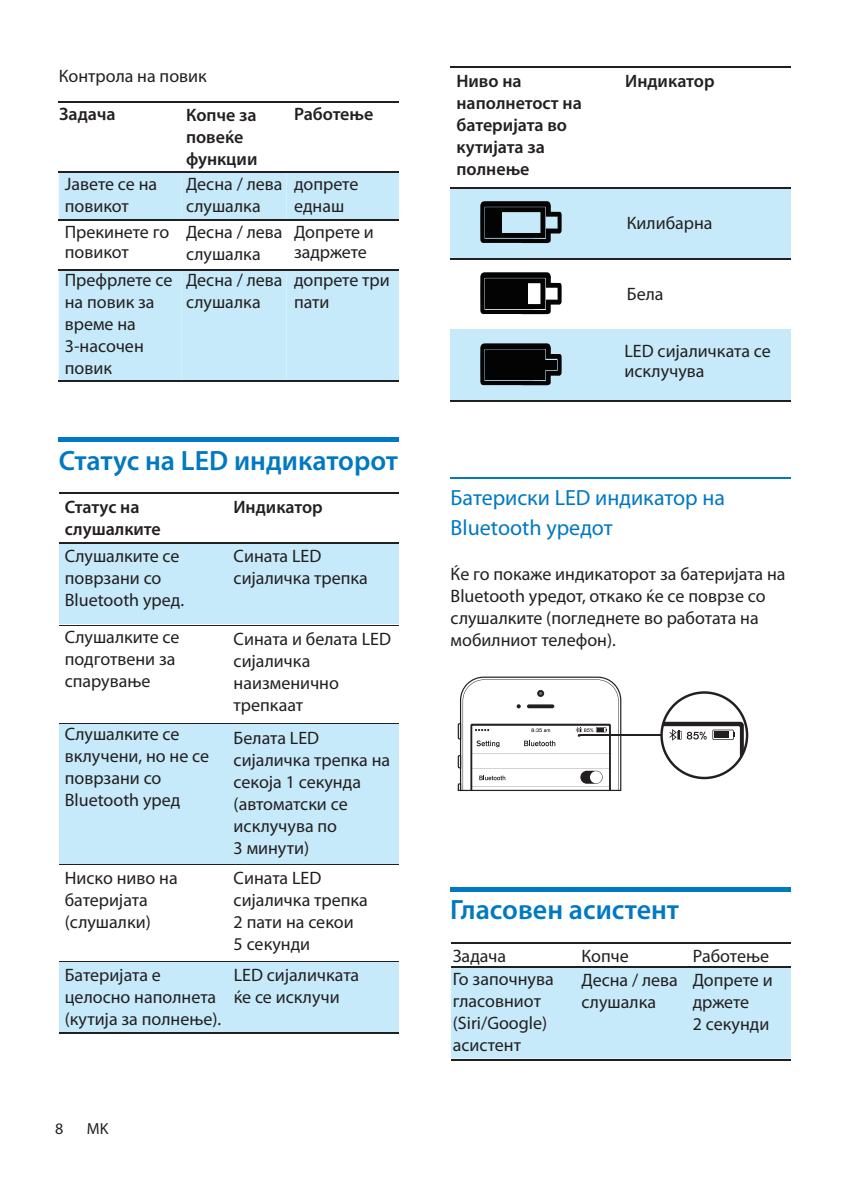
<style>
.page{position:relative;width:842px;height:1191px;background:#fff}
.page>*{position:absolute;margin:0;border:0;box-sizing:border-box;transform-origin:0 0}
.t1{font:600 28px "Myriad Pro";color:#0079c2}
.t2{font:22px/30px "Myriad Pro";color:#0079c2}
.t3{font:18px/22px "Myriad Pro";color:#231f20}
.t4{font:600 18px/22px "Myriad Pro";color:#231f20}
.t5{font:16px "Myriad Pro";color:#231f20}
</style>
<div class="page">
<div style="left:59px;top:270px;width:340px;height:111px;background:#c6eafa"></div>
<hr style="left:59px;top:381px;width:132px;height:1px;background:#231f20">
<hr style="left:191px;top:381px;width:94px;height:1px;background:#231f20">
<hr style="left:285px;top:381px;width:114px;height:1px;background:#231f20">
<div style="left:59px;top:172px;width:340px;height:47px;background:#c6eafa"></div>
<hr style="left:59px;top:102px;width:132px;height:1px;background:#231f20">
<hr style="left:191px;top:102px;width:94px;height:1px;background:#231f20">
<hr style="left:285px;top:102px;width:114px;height:1px;background:#231f20">
<hr style="left:59px;top:171px;width:132px;height:1px;background:#231f20">
<hr style="left:191px;top:171px;width:94px;height:1px;background:#231f20">
<hr style="left:285px;top:171px;width:114px;height:1px;background:#231f20">
<hr style="left:59px;top:219px;width:132px;height:1px;background:#231f20">
<hr style="left:191px;top:219px;width:94px;height:1px;background:#231f20">
<hr style="left:285px;top:219px;width:114px;height:1px;background:#231f20">
<hr style="left:59px;top:269px;width:132px;height:1px;background:#231f20">
<hr style="left:191px;top:269px;width:94px;height:1px;background:#231f20">
<hr style="left:285px;top:269px;width:114px;height:1px;background:#231f20">
<div style="left:223px;top:961px;width:176px;height:71px;background:#c6eafa"></div>
<div style="left:59px;top:961px;width:164px;height:71px;background:#c6eafa"></div>
<hr style="left:59px;top:437px;width:340px;height:4px;background:#0079c2">
<div style="left:223px;top:723px;width:176px;height:141px;background:#c6eafa"></div>
<div style="left:59px;top:723px;width:164px;height:141px;background:#c6eafa"></div>
<div style="left:223px;top:543px;width:176px;height:81px;background:#c6eafa"></div>
<div style="left:59px;top:543px;width:164px;height:81px;background:#c6eafa"></div>
<hr style="left:59px;top:493px;width:164px;height:1px;background:#231f20">
<hr style="left:223px;top:493px;width:176px;height:1px;background:#231f20">
<hr style="left:59px;top:542px;width:164px;height:1px;background:#231f20">
<hr style="left:223px;top:542px;width:176px;height:1px;background:#231f20">
<hr style="left:59px;top:625px;width:164px;height:1px;background:#231f20">
<hr style="left:223px;top:625px;width:176px;height:1px;background:#231f20">
<hr style="left:59px;top:723px;width:164px;height:1px;background:#231f20">
<hr style="left:223px;top:723px;width:176px;height:1px;background:#231f20">
<hr style="left:59px;top:864px;width:164px;height:1px;background:#231f20">
<hr style="left:223px;top:864px;width:176px;height:1px;background:#231f20">
<hr style="left:59px;top:961px;width:164px;height:1px;background:#231f20">
<hr style="left:223px;top:961px;width:176px;height:1px;background:#231f20">
<hr style="left:59px;top:1032px;width:164px;height:1px;background:#231f20">
<hr style="left:223px;top:1032px;width:176px;height:1px;background:#231f20">
<hr style="left:450px;top:887px;width:341px;height:4px;background:#0079c2">
<hr style="left:450px;top:477px;width:341px;height:1px;background:#0079c2">
<svg style="left:660px;top:691px;width:88px;height:88px"></svg>
<svg style="left:458px;top:676px;width:163px;height:115px"></svg>
<hr style="left:580px;top:735px;width:81px;height:1px;background:#231f20">
<div style="left:451px;top:968px;width:340px;height:90px;background:#c6eafa"></div>
<hr style="left:451px;top:942px;width:133px;height:1px;background:#231f20">
<hr style="left:584px;top:942px;width:98px;height:1px;background:#231f20">
<hr style="left:682px;top:942px;width:109px;height:1px;background:#231f20">
<hr style="left:451px;top:967px;width:133px;height:1px;background:#231f20">
<hr style="left:584px;top:967px;width:98px;height:1px;background:#231f20">
<hr style="left:682px;top:967px;width:109px;height:1px;background:#231f20">
<hr style="left:451px;top:1059px;width:133px;height:1px;background:#231f20">
<hr style="left:584px;top:1059px;width:98px;height:1px;background:#231f20">
<hr style="left:682px;top:1059px;width:109px;height:1px;background:#231f20">
<hr style="left:450px;top:67px;width:165px;height:1px;background:#231f20">
<hr style="left:615px;top:67px;width:176px;height:1px;background:#231f20">
<div style="left:615px;top:188px;width:176px;height:71px;background:#c6eafa"></div>
<div style="left:450px;top:188px;width:165px;height:71px;background:#c6eafa"></div>
<hr style="left:450px;top:187px;width:165px;height:1px;background:#231f20">
<hr style="left:615px;top:187px;width:176px;height:1px;background:#231f20">
<hr style="left:450px;top:258px;width:165px;height:1px;background:#231f20">
<hr style="left:615px;top:258px;width:176px;height:1px;background:#231f20">
<svg style="left:480px;top:272px;width:82px;height:43px"></svg>
<div style="left:487px;top:281px;width:41px;height:25px;background:#030303"></div>
<div style="left:485px;top:278px;width:60px;height:31px;border:5px solid #030303"></div>
<hr style="left:450px;top:329px;width:165px;height:1px;background:#231f20">
<hr style="left:615px;top:329px;width:176px;height:1px;background:#231f20">
<div style="left:615px;top:330px;width:176px;height:71px;background:#c6eafa"></div>
<div style="left:450px;top:330px;width:165px;height:71px;background:#c6eafa"></div>
<hr style="left:450px;top:400px;width:165px;height:1px;background:#231f20">
<hr style="left:615px;top:400px;width:176px;height:1px;background:#231f20">
<svg style="left:480px;top:343px;width:82px;height:43px"></svg>
<div style="left:485px;top:349px;width:60px;height:31px;background:#030303"></div>
<div style="left:543px;top:360px;width:13px;height:10px;background:#030303"></div>
<svg style="left:480px;top:201px;width:82px;height:43px"></svg>
<div style="left:487px;top:210px;width:15px;height:25px;background:#030303"></div>
<div style="left:485px;top:207px;width:60px;height:31px;border:5px solid #030303"></div>
<p class="t3" style="left:59px;top:64px;width:149px">Контрола на повик</p>
<p class="t4" style="left:59px;top:103px;width:58px">Задача</p>
<p class="t4" style="left:186px;top:104px;width:73px">Копче за повеќе функции</p>
<p class="t4" style="left:294px;top:102px;width:81px">Работење</p>
<p class="t3" style="left:186px;top:173px;width:98px">Десна / лева слушалка</p>
<p class="t3" style="left:294px;top:173px;width:66px">допрете еднаш</p>
<p class="t3" style="left:65px;top:173px;width:94px">Јавете се на повикот</p>
<p class="t3" style="left:65px;top:222px;width:106px;line-height:20px">Прекинете го повикот</p>
<p class="t3" style="left:186px;top:221px;width:98px">Десна / лева слушалка</p>
<p class="t3" style="left:294px;top:222px;width:81px;line-height:20px">Допрете и задржете</p>
<p class="t3" style="left:65px;top:269px;width:109px">Префрлете се на повик за време на<br>3-насочен повик</p>
<p class="t3" style="left:186px;top:269px;width:98px">Десна / лева слушалка</p>
<p class="t3" style="left:294px;top:269px;width:97px">допрете три пати</p>
<h1 class="t1" style="left:59px;top:442px;width:341px">Статус на LED индикаторот</h1>
<p class="t4" style="left:65px;top:495px;width:98px">Статус на слушалките</p>
<p class="t4" style="left:233px;top:495px;width:91px">Индикатор</p>
<p class="t3" style="left:65px;top:545px;width:121px">Слушалките се поврзани со<br>Bluetooth уред.</p>
<p class="t3" style="left:65px;top:625px;width:116px">Слушалките се подготвени за спарување</p>
<p class="t3" style="left:65px;top:723px;width:146px">Слушалките се вклучени, но не се поврзани со<br>Bluetooth уред</p>
<p class="t3" style="left:234px;top:545px;width:136px">Сината LED сијаличка трепка</p>
<p class="t3" style="left:234px;top:627px;width:159px">Сината и белата LED сијаличка наизменично трепкаат</p>
<p class="t3" style="left:234px;top:727px;width:158px">Белата LED сијаличка трепка на секоја 1 секунда (автоматски се исклучува по<br>3 минути)</p>
<p class="t3" style="left:65px;top:866px;width:114px">Ниско ниво на батеријата (слушалки)</p>
<p class="t3" style="left:234px;top:866px;width:136px">Сината LED сијаличка трепка<br>2 пати на секои<br>5 секунди</p>
<p class="t3" style="left:65px;top:963px;width:158px">Батеријата е целосно наполнета (кутија за полнење).</p>
<p class="t3" style="left:234px;top:963px;width:127px">LED сијаличката ќе се исклучи</p>
<p class="t5" style="left:55px;top:1118px;width:10px">8</p>
<p class="t5" style="left:87px;top:1118px;width:23px">MK</p>
<p class="t4" style="left:456px;top:69px;width:127px">Ниво на наполнетост на батеријата во кутијата за полнење</p>
<p class="t4" style="left:625px;top:69px;width:91px">Индикатор</p>
<p class="t3" style="left:627px;top:212px;width:87px">Килибарна</p>
<p class="t3" style="left:627px;top:282px;width:38px">Бела</p>
<p class="t3" style="left:624px;top:341px;width:148px;line-height:20px">LED сијаличката се исклучува</p>
<p class="t2" style="left:451px;top:482px;width:276px">Батериски LED индикатор на<br>Bluetooth уредот</p>
<p class="t3" style="left:451px;top:563px;width:336px">Ќе го покаже индикаторот за батеријата на Bluetooth уредот, откако ќе се поврзе со слушалките (погледнете во работата на мобилниот телефон).</p>
<h1 class="t1" style="left:450px;top:892px;width:230px">Гласовен асистент</h1>
<p class="t3" style="left:453px;top:944px;width:55px">Задача</p>
<p class="t3" style="left:581px;top:945px;width:49px">Копче</p>
<p class="t3" style="left:693px;top:944px;width:78px">Работење</p>
<p class="t3" style="left:581px;top:968px;width:98px">Десна / лева слушалка</p>
<p class="t3" style="left:453px;top:967px;width:102px">Го започнува гласовниот (Siri/Google) асистент</p>
<p class="t3" style="left:693px;top:968px;width:81px">Допрете и држете<br>2 секунди</p>
</div>
